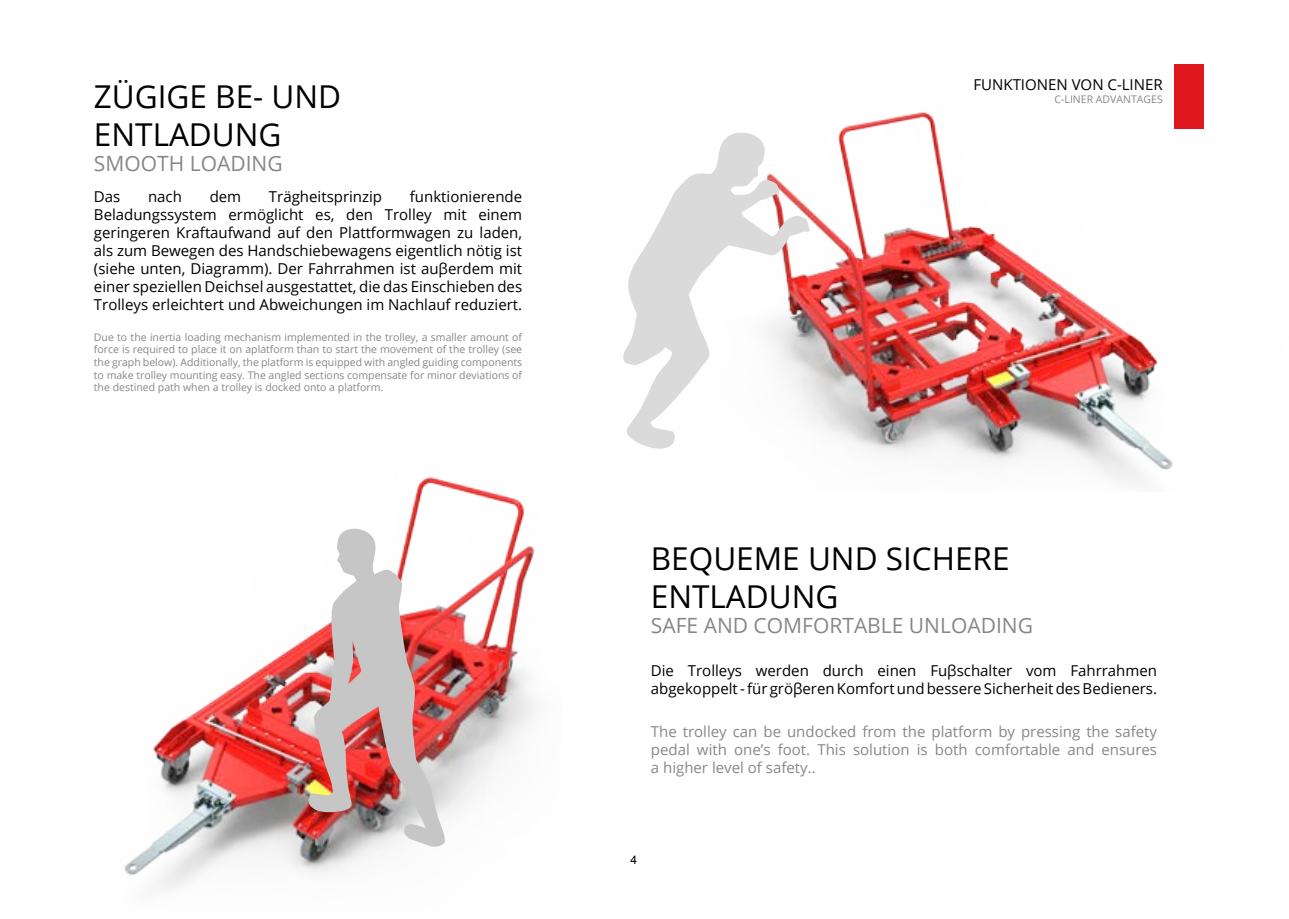
<style>
.page{position:relative;width:1289px;height:919px;background:#fff}
.page>*{position:absolute;margin:0;border:0;box-sizing:border-box;transform-origin:0 0}
.t1{font:31.5px/37.8px "Open Sans";color:#000}
.t2{font:21px "Open Sans";color:#878787}
.t3{font:15px/18px "Open Sans";color:#000;text-align:justify}
.t4{font:15px/18px "Open Sans";color:#878787;text-align:justify}
.t5{font:12px "Arial";color:#000}
.t6{font:10.5px/12.6px "Open Sans";color:#878787;text-align:justify}
</style>
<div class="page">
<img style="left:810px;top:79px;width:394px;height:404px">
<div style="left:1174px;top:64px;width:29px;height:64px;background:#de181d"></div>
<svg style="left:623px;top:132px;width:187px;height:317px"></svg>
<svg style="left:698px;top:169px;width:82px;height:47px"></svg>
<img style="left:124px;top:477px;width:412px;height:412px">
<img style="left:308px;top:527px;width:137px;height:320px">
<h1 class="t1" style="left:94px;top:77px;width:249px">ZÜGIGE BE- UND<br>ENTLADUNG</h1>
<h2 class="t2" style="left:94px;top:149px;width:190px">SMOOTH LOADING</h2>
<p class="t3" style="left:94px;top:187px;width:28px">Das</p>
<p class="t3" style="left:148px;top:187px;width:35px">nach</p>
<p class="t3" style="left:210px;top:187px;width:33px">dem</p>
<p class="t3" style="left:269px;top:187px;width:115px">Trägheitsprinzip</p>
<p class="t3" style="left:94px;top:187px;width:430px;text-indent:316px">funktionierende Beladungssystem ermöglicht es, den Trolley mit einem geringeren Kraftaufwand auf den Plattformwagen zu laden, als zum Bewegen des Handschiebewagens eigentlich nötig ist (siehe unten, Diagramm). Der Fahrrahmen ist auβerdem mit einer speziellen Deichsel ausgestattet, die das Einschieben des Trolleys erleichtert und Abweichungen im Nachlauf reduziert.</p>
<p class="t6" style="left:94px;top:330px;width:430px">Due to the inertia loading mechanism implemented in the trolley, a smaller amount of force is required to place it on aplatform than to start the movement of the trolley (see the graph below). Additionally, the platform is equipped with angled guiding components to make trolley mounting easy. The angled sections compensate for minor deviations of the destined path when a trolley is docked onto a platform.</p>
<p class="t3" style="left:973px;top:76px;width:191px">FUNKTIONEN VON C-LINER</p>
<p class="t6" style="left:1054px;top:93px;width:110px">C-LINER ADVANTAGES</p>
<h1 class="t1" style="left:651px;top:538px;width:360px">BEQUEME UND SICHERE<br>ENTLADUNG</h1>
<h2 class="t2" style="left:651px;top:610px;width:383px">SAFE AND COMFORTABLE UNLOADING</h2>
<p class="t3" style="left:651px;top:661px;width:507px">Die Trolleys werden durch einen Fuβschalter vom Fahrrahmen abgekoppelt - für gröβeren Komfort und bessere Sicherheit des Bedieners.</p>
<p class="t4" style="left:651px;top:722px;width:507px">The trolley can be undocked from the platform by pressing the safety pedal with one’s foot. This solution is both comfortable and ensures a higher level of safety..</p>
<p class="t5" style="left:630px;top:851px;width:8px">4</p>
</div>
